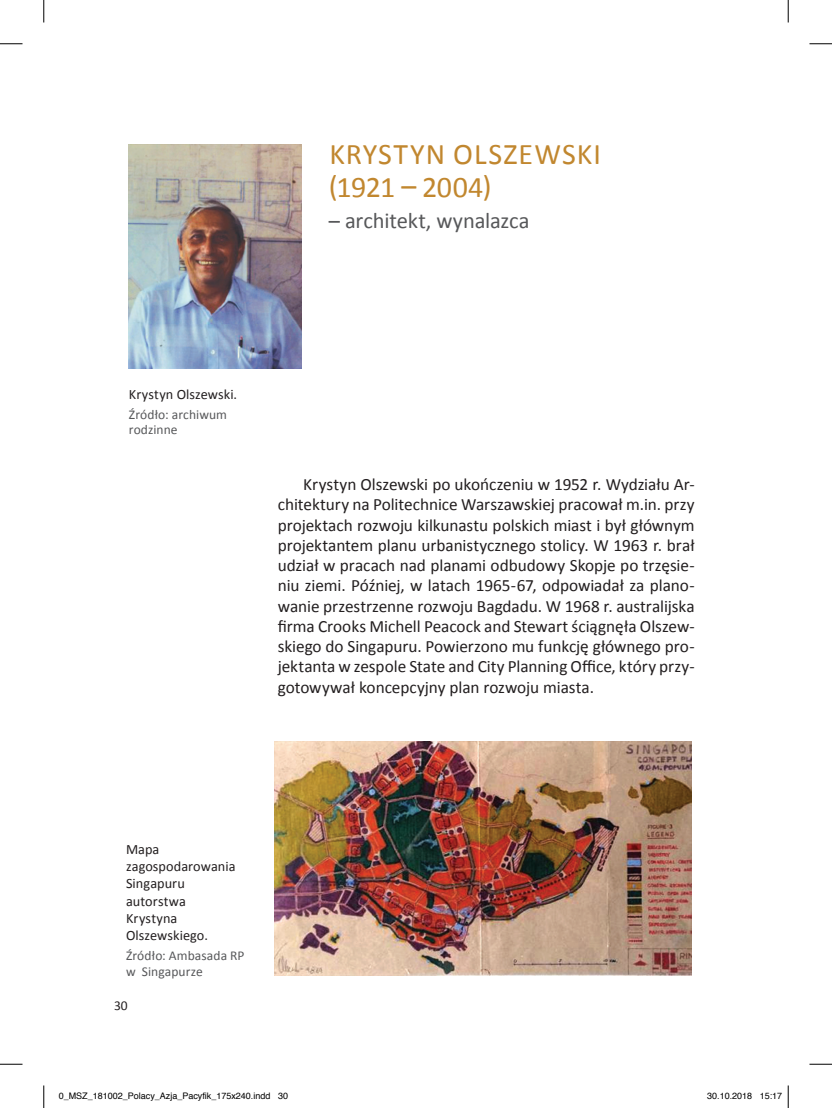
<style>
.page{position:relative;width:832px;height:1108px;background:#fff}
.page>*{position:absolute;margin:0;border:0;box-sizing:border-box;transform-origin:0 0}
.t1{font:30px/33px "Calibri";letter-spacing:.015em;color:#c1872f}
.t2{font:22.5px "Calibri";letter-spacing:-.01em;color:#57585a}
.t3{font:17.25px/20.2px "Calibri";letter-spacing:-.005em;color:#231f20;text-align:justify}
.t4{font:14.25px/17.2px "Calibri";letter-spacing:.005em;color:#231f20}
.t5{font:13.5px/15.8px "Calibri";letter-spacing:.005em;color:#57585a}
.t6{font:13.5px "Calibri";color:#231f20}
.t7{font:9px "Helvetica";color:#000}
</style>
<div class="page">
<img style="left:275px;top:741px;width:416px;height:235px">
<img style="left:129px;top:144px;width:173px;height:225px">
<svg style="left:0;top:44px;width:22px;height:1px"></svg>
<svg style="left:809px;top:44px;width:23px;height:1px"></svg>
<svg style="left:0;top:1064px;width:22px;height:1px"></svg>
<svg style="left:809px;top:1064px;width:23px;height:1px"></svg>
<svg style="left:44px;top:0;width:1px;height:22px"></svg>
<svg style="left:44px;top:1085px;width:1px;height:23px"></svg>
<svg style="left:788px;top:0;width:1px;height:22px"></svg>
<svg style="left:788px;top:1085px;width:1px;height:23px"></svg>
<h1 class="t1" style="left:329px;top:138px;width:164px">Krystyn Olszewski (1921 – 2004)</h1>
<h2 class="t2" style="left:329px;top:207px;width:202px">– architekt, wynalazca</h2>
<p class="t4" style="left:129px;top:385px;width:110px">Krystyn Olszewski.</p>
<p class="t5" style="left:129px;top:406px;width:100px">Źródło: archiwum rodzinne</p>
<p class="t3" style="left:278px;top:474px;width:418px;text-indent:26px">Krystyn Olszewski po ukończeniu w 1952 r. Wydziału Ar&shy;chitektury na Politechnice Warszawskiej pracował m.in. przy projektach rozwoju kilkunastu polskich miast i był głównym projektantem planu urbanistycznego stolicy. W 1963 r. brał udział w pracach nad planami odbudowy Skopje po trzęsie&shy;niu ziemi. Później, w latach 1965-67, odpowiadał za plano&shy;wanie przestrzenne rozwoju Bagdadu. W 1968 r. australijska firma Crooks Michell Peacock and Stewart ściągnęła Olszew&shy;skiego do Singapuru. Powierzono mu funkcję głównego pro&shy;jektanta w zespole State and City Planning Office, który przy&shy;gotowywał koncepcyjny plan rozwoju miasta.</p>
<p class="t4" style="left:126px;top:841px;width:111px">Mapa zagospodarowania<br>Singapuru autorstwa<br>Krystyna<br>Olszewskiego.</p>
<p class="t5" style="left:126px;top:948px;width:120px">Źródło: Ambasada RP w Singapurze</p>
<p class="t6" style="left:114px;top:997px;width:15px">30</p>
<p class="t7" style="left:59px;top:1089px;width:231px">0_MSZ_181002_Polacy_Azja_Pacyfik_175x240.indd 30</p>
<p class="t7" style="left:707px;top:1089px;width:77px">30.10.2018 15:17</p>
</div>
